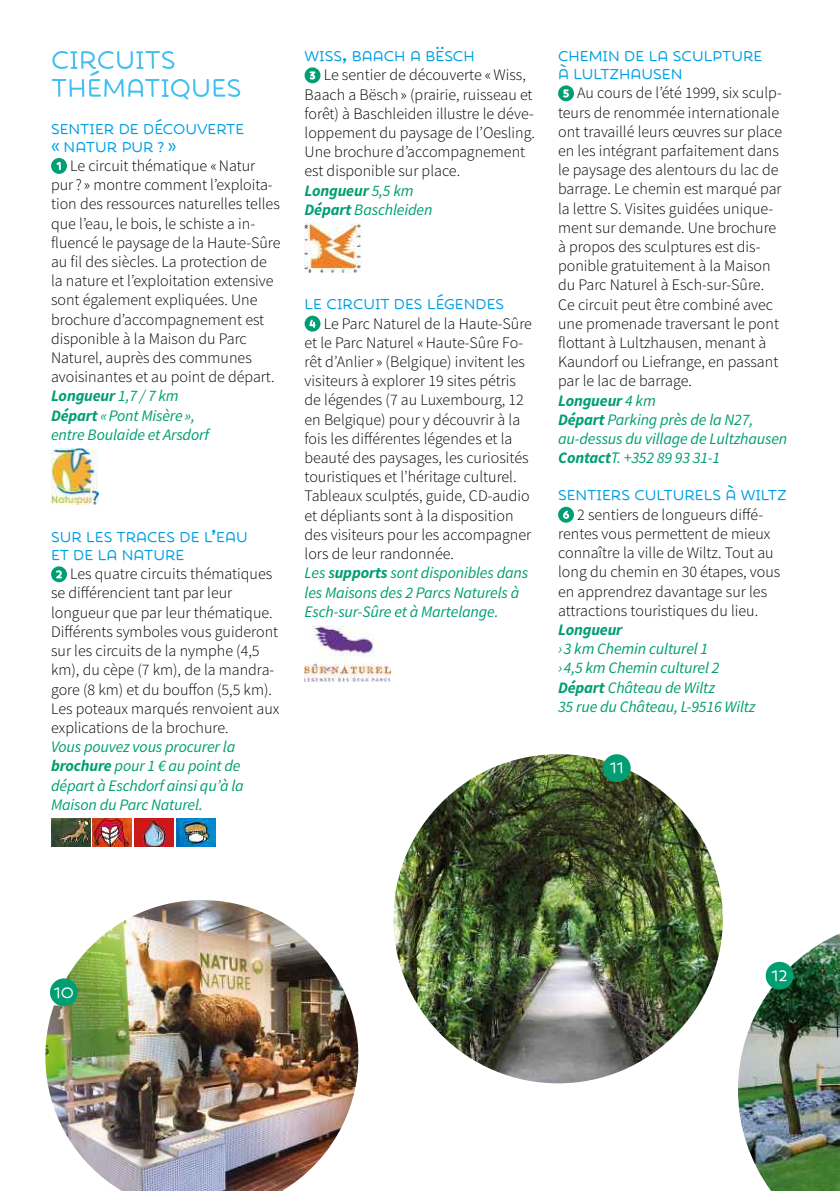
<style>
.page{position:relative;width:840px;height:1191px;background:#fff}
.page>*{position:absolute;margin:0;border:0;box-sizing:border-box;transform-origin:0 0}
.t1{font:52px "Showcase Sans Mini";color:#41c0f0}
.t2{font:32px "Showcase Sans Mini";color:#fff}
.t3{font:30px "Showcase Sans Mini";color:#009fe3}
.t4{font:300 16px/19.2px "Source Sans Pro";color:#000}
.t5{font:italic 16px/19.2px "Source Sans Pro";letter-spacing:-.01em;color:#009e72}
.t6{font:italic 700 16px "Source Sans Pro";letter-spacing:-.01em;color:#009e72}
.s1{font-family:"Showcase Sans Mini";font-weight:400;font-size:20.6px;color:#fff}
.s2{font-weight:700;font-style:italic;color:#009e72}
.s3{font-weight:400;font-style:italic;color:#009e72}
.s4{font-weight:700}
.s5{font-weight:600;font-style:italic;color:#009e72}
</style>
<div class="page">
<div style="left:51px;top:158px;width:16px;height:16px;background:#009e72;border-radius:50%"></div>
<img style="left:51px;top:449px;width:47px;height:56px">
<div style="left:51px;top:566px;width:16px;height:16px;background:#009e72;border-radius:50%"></div>
<img style="left:51px;top:818px;width:39px;height:28px">
<img style="left:93px;top:818px;width:39px;height:28px">
<img style="left:135px;top:818px;width:39px;height:28px">
<img style="left:176px;top:818px;width:39px;height:28px">
<div style="left:304px;top:67px;width:16px;height:16px;background:#009e72;border-radius:50%"></div>
<img style="left:304px;top:224px;width:57px;height:48px">
<div style="left:304px;top:316px;width:16px;height:15px;background:#009e72;border-radius:50%"></div>
<img style="left:304px;top:625px;width:86px;height:56px">
<div style="left:557px;top:85px;width:16px;height:16px;background:#009e72;border-radius:50%"></div>
<div style="left:557px;top:507px;width:16px;height:15px;background:#009e72;border-radius:50%"></div>
<img style="left:45px;top:900px;width:313px;height:291px">
<div style="left:50px;top:978px;width:28px;height:28px;background:#009e72;border-radius:50%"></div>
<img style="left:393px;top:754px;width:329px;height:329px;border-radius:165px">
<div style="left:602px;top:754px;width:28px;height:28px;background:#009e72;border-radius:50%"></div>
<img style="left:738px;top:934px;width:101px;height:257px">
<div style="left:765px;top:961px;width:28px;height:28px;background:#009e72;border-radius:50%"></div>
<h1 class="t1" style="left:51px;top:20px;width:126px">Circuits</h1>
<h1 class="t1" style="left:51px;top:48px;width:192px">thématiques</h1>
<h3 class="t3" style="left:51px;top:106px;width:195px">Sentier de découverte</h3>
<h3 class="t3" style="left:51px;top:124px;width:127px">«Natur pur?»</h3>
<p class="t4" style="left:51px;top:156px;width:231px;text-indent:6px"><span class="s1">1</span> Le circuit thématique «Natur pur ? » montre comment l’exploita&shy;tion des ressources naturelles telles que l’eau, le bois, le schiste a in&shy;fluencé le paysage de la Haute-Sûre au fil des siècles. La protection de la nature et l’exploitation extensive sont également expliquées. Une brochure d’accompagnement est disponible à la Maison du Parc<br>Naturel, auprès des communes avoisinantes et au point de départ.<br><span class="s2">Longueur</span> <span class="s3">1,7 / 7 km<br></span><span class="s2">Départ</span> <span class="s3">«Pont Misère»,<br>entre Boulaide et Arsdorf</span></p>
<h3 class="t3" style="left:51px;top:514px;width:198px">Sur les traces de l’eau</h3>
<h3 class="t3" style="left:51px;top:532px;width:135px">et de la nature</h3>
<p class="t4" style="left:51px;top:564px;width:230px;text-indent:5px"><span class="s1">2</span> Les quatre circuits thématiques se différencient tant par leur longueur que par leur thématique.<br>Différents symboles vous guideront sur les circuits de la nymphe (4,5 km), du cèpe (7 km), de la mandra&shy;gore (8 km) et du bouffon (5,5 km).<br>Les poteaux marqués renvoient aux explications de la brochure.</p>
<p class="t5" style="left:51px;top:737px;width:194px">Vous pouvez vous procurer la <span class="s4">brochure</span> pour 1 € au point de départ à Eschdorf ainsi qu’à la<br>Maison du Parc Naturel.</p>
<h3 class="t3" style="left:304px;top:33px;width:171px">Wiss, Baach a Bësch</h3>
<p class="t4" style="left:304px;top:65px;width:232px;text-indent:5px"><span class="s1">3</span> Le sentier de découverte «Wiss,<br>Baach a Bësch» (prairie, ruisseau et forêt) à Baschleiden illustre le déve&shy;loppement du paysage de l’Oesling.<br>Une brochure d’accompagnement est disponible sur place.<br><span class="s2">Longueur</span> <span class="s3">5,5 km<br></span><span class="s2">Départ</span> <span class="s3">Baschleiden</span></p>
<h3 class="t3" style="left:304px;top:281px;width:201px">Le Circuit des Légendes</h3>
<p class="t4" style="left:304px;top:314px;width:229px;text-indent:5px"><span class="s1">4</span> Le Parc Naturel de la Haute-Sûre et le Parc Naturel «Haute-Sûre Fo&shy;rêt d’Anlier» (Belgique) invitent les visiteurs à explorer 19 sites pétris de légendes (7 au Luxembourg, 12 en Belgique) pour y découvrir à la fois les différentes légendes et la beauté des paysages, les curiosités touristiques et l’héritage culturel.<br>Tableaux sculptés, guide, CD-audio et dépliants sont à la disposition des visiteurs pour les accompagner lors de leur randonnée.<br><span class="s3">Les</span> <span class="s5">s</span><span class="s2">upports</span> <span class="s3">sont disponibles dans les Maisons des 2 Parcs Naturels à Esch-sur-Sûre et à Martelange.</span></p>
<h3 class="t3" style="left:557px;top:33px;width:206px">Chemin de la sculpture</h3>
<h3 class="t3" style="left:557px;top:51px;width:126px">à Lultzhausen</h3>
<p class="t4" style="left:557px;top:83px;width:230px;text-indent:5px"><span class="s1">5</span> Au cours de l’été 1999, six sculp&shy;teurs de renommée internationale ont travaillé leurs œuvres sur place en les intégrant parfaitement dans le paysage des alentours du lac de barrage. Le chemin est marqué par la lettre S. Visites guidées unique&shy;ment sur demande. Une brochure à propos des sculptures est dis&shy;ponible gratuitement à la Maison du Parc Naturel à Esch-sur-Sûre.<br>Ce circuit peut être combiné avec une promenade traversant le pont flottant à Lultzhausen, menant à<br>Kaundorf ou Liefrange, en passant par le lac de barrage.<br><span class="s2">Longueur</span> <span class="s3">4 km<br></span><span class="s2">Départ</span> <span class="s3">Parking près de la N27, au-dessus du village de Lultzhausen<br></span><span class="s2">Contact</span><span class="s3">T. +352 89 93 31-1</span></p>
<h3 class="t3" style="left:557px;top:472px;width:230px">Sentiers culturels à Wiltz</h3>
<p class="t4" style="left:558px;top:505px;width:224px;text-indent:5px"><span class="s1">6</span> 2 sentiers de longueurs diffé&shy;rentes vous permettent de mieux connaître la ville de Wiltz. Tout au long du chemin en 30 étapes, vous en apprendrez davantage sur les attractions touristiques du lieu.</p>
<p class="t6" style="left:558px;top:619px;width:66px">Longueur</p>
<p class="t5" style="left:557px;top:639px;width:199px">›3 km Chemin culturel 1<br>›4,5 km Chemin culturel 2<br><span class="s4">Départ</span> Château de Wiltz<br>35 rue du Château, L-9516 Wiltz</p>
<h2 class="t2" style="left:609px;top:743px;width:15px">11</h2>
<h2 class="t2" style="left:54px;top:968px;width:22px">10</h2>
<h2 class="t2" style="left:771px;top:951px;width:17px">12</h2>
</div>
